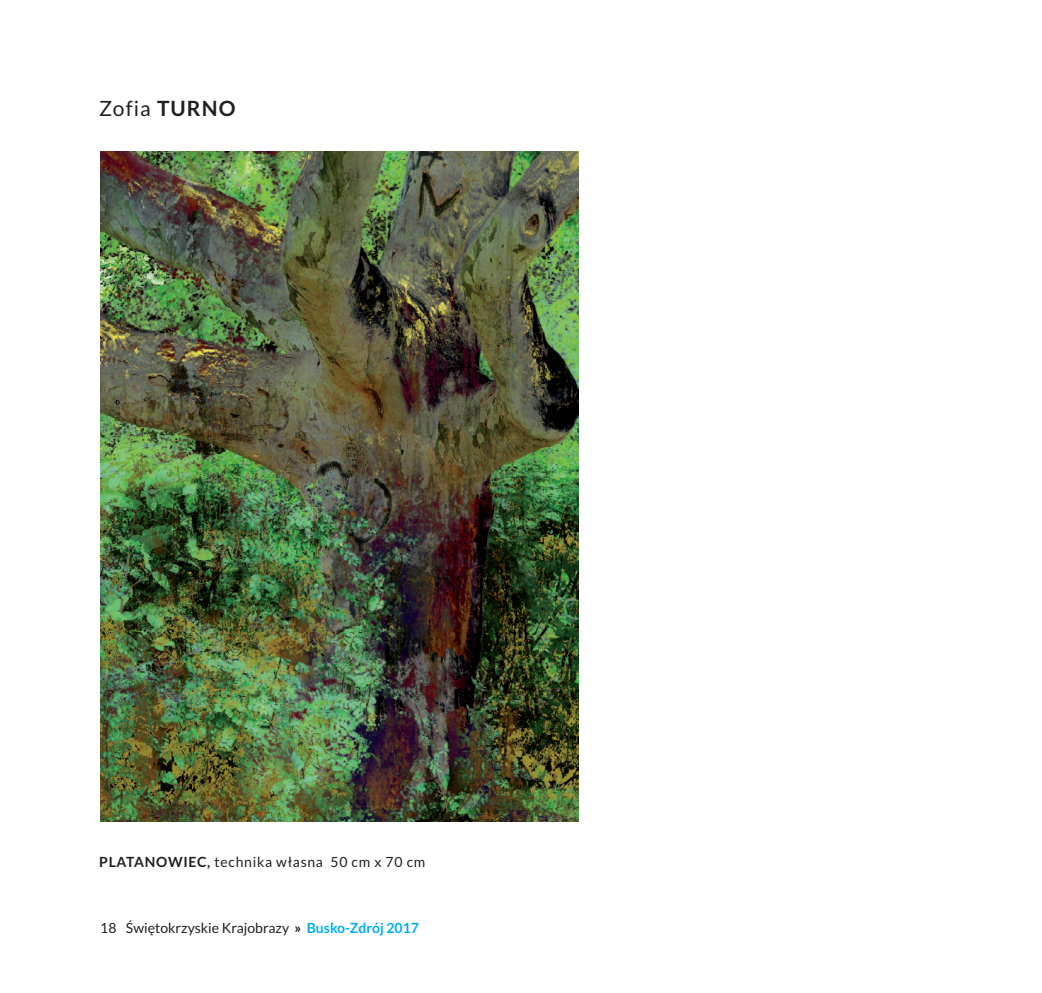
<style>
.page{position:relative;width:1042px;height:993px;background:#fff}
.page>*{position:absolute;margin:0;border:0;box-sizing:border-box;transform-origin:0 0}
.t1{font:21px "Lato";color:#231f20}
.t2{font:14px "Lato";color:#231f20}
.t3{font:14px "Lato";letter-spacing:.05em;color:#231f20}
.t4{font:700 14px "Lato";color:#231f20}
.s1{font-weight:700}
.s2{font-weight:700;color:#00aeef}
</style>
<div class="page">
<img style="left:100px;top:151px;width:479px;height:670px">
<h1 class="t1" style="left:99px;top:97px;width:75px">Zofia <span class="s1">TURNO</span></h1>
<p class="t4" style="left:99px;top:853px;width:29px">PLATANOWIEC</p>
<p class="t3" style="left:207px;top:853px;width:220px"><span class="s1">,</span> technika własna 50 cm x 70 cm</p>
<p class="t2" style="left:100px;top:919px;width:320px">18 Świętokrzyskie Krajobrazy <span class="s1">»</span> <span class="s2">Busko-Zdrój 2017</span></p>
</div>
